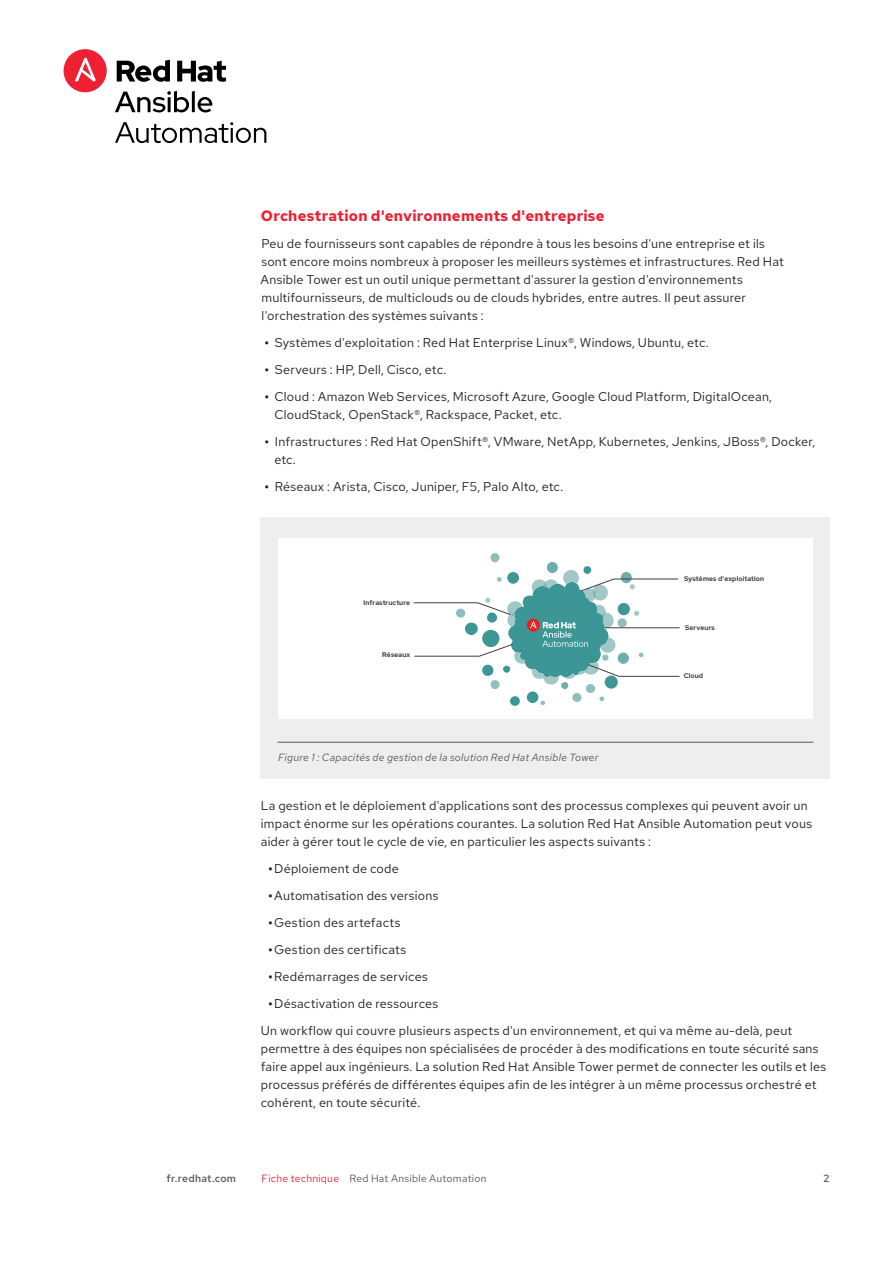
<style>
.page{position:relative;width:893px;height:1263px;background:#fff}
.page>*{position:absolute;margin:0;border:0;box-sizing:border-box;transform-origin:0 0}
.Main_-_Subhead_1{font:700 15px "Red Hat Text";letter-spacing:.01em;color:#ed2133}
.Main_-_Body{font:12.75px/18px "Red Hat Text";letter-spacing:.015em;color:#231f20}
.Main_-_Image_Caption{font:italic 10.5px "Red Hat Text";letter-spacing:.025em;color:#57585a}
.t1{font:10.5px "Red Hat Text";letter-spacing:.025em;color:#57585a}
.t2{font:500 10.5px "Red Hat Text";letter-spacing:.025em;color:#57585a}
.t3{font:700 6.75px "Red Hat Display";letter-spacing:.015em;color:#3e3e3f}
.s1{font-weight:700}
.s2{color:#ed2133}
</style>
<div class="page">
<div style="left:261px;top:518px;width:569px;height:260px;background:#eeeeef"></div>
<hr style="left:277px;top:742px;width:536px;height:1px;background:#57585a">
<div style="left:278px;top:538px;width:534px;height:180px;background:#fff"></div>
<svg style="left:605px;top:675px;width:13px;height:14px"></svg>
<div style="left:527px;top:691px;width:11px;height:12px;background:#3e9796;border-radius:50%"></div>
<div style="left:547px;top:562px;width:11px;height:11px;background:#6daeaa;border-radius:50%"></div>
<div style="left:510px;top:696px;width:10px;height:10px;background:#3e9796;border-radius:50%"></div>
<div style="left:572px;top:693px;width:10px;height:9px;background:#8ebfbe;border-radius:50%"></div>
<div style="left:586px;top:684px;width:9px;height:9px;background:#8ebfbe;border-radius:50%"></div>
<div style="left:491px;top:553px;width:9px;height:9px;background:#8ebfbe;border-radius:50%"></div>
<div style="left:491px;top:680px;width:9px;height:9px;background:#8ebfbe;border-radius:50%"></div>
<div style="left:583px;top:566px;width:8px;height:8px;background:#3e9796;border-radius:50%"></div>
<div style="left:561px;top:682px;width:7px;height:7px;background:#6daeaa;border-radius:50%"></div>
<svg style="left:599px;top:696px;width:5px;height:5px"></svg>
<svg style="left:540px;top:701px;width:5px;height:4px"></svg>
<svg style="left:413px;top:569px;width:267px;height:117px"></svg>
<svg style="left:115px;top:91px;width:97px;height:21px"></svg>
<svg style="left:115px;top:122px;width:151px;height:21px"></svg>
<svg style="left:117px;top:60px;width:109px;height:22px"></svg>
<div style="left:64px;top:49px;width:43px;height:43px;background:#ed2133;border-radius:50%"></div>
<svg style="left:75px;top:58px;width:21px;height:23px"></svg>
<p class="Main_-_Subhead_1" style="left:261px;top:205px;width:345px">Orchestration d'environnements d'entreprise</p>
<p class="Main_-_Body" style="left:261px;top:234px;width:525px">Peu de fournisseurs sont capables de répondre à tous les besoins d'une entreprise et ils sont encore moins nombreux à proposer les meilleurs systèmes et infrastructures. Red Hat Ansible Tower est un outil unique permettant d'assurer la gestion d'environnements multifournisseurs, de multiclouds ou de clouds hybrides, entre autres. Il peut assurer l'orchestration des systèmes suivants :</p>
<p class="Main_-_Body" style="left:264px;top:333px;width:446px"><span class="s1">•</span> Systèmes d'exploitation : Red Hat Enterprise Linux®, Windows, Ubuntu, etc.</p>
<p class="Main_-_Body" style="left:264px;top:360px;width:183px"><span class="s1">•</span> Serveurs : HP, Dell, Cisco, etc.</p>
<p class="Main_-_Body" style="left:274px;top:387px;width:499px;text-indent:-10px"><span class="s1">•</span> Cloud : Amazon Web Services, Microsoft Azure, Google Cloud Platform, DigitalOcean,<br>CloudStack, OpenStack®, Rackspace, Packet, etc.</p>
<p class="Main_-_Body" style="left:274px;top:432px;width:542px;text-indent:-10px"><span class="s1">•</span> Infrastructures : Red Hat OpenShift®, VMware, NetApp, Kubernetes, Jenkins, JBoss®, Docker, etc.</p>
<p class="Main_-_Body" style="left:264px;top:477px;width:300px"><span class="s1">•</span> Réseaux : Arista, Cisco, Juniper, F5, Palo Alto, etc.</p>
<p class="t3" style="left:363px;top:598px;width:48px">Infrastructure</p>
<p class="t3" style="left:382px;top:651px;width:29px">Réseaux</p>
<p class="Main_-_Image_Caption" style="left:278px;top:750px;width:322px">Figure 1 : Capacités de gestion de la solution Red Hat Ansible Tower</p>
<p class="t3" style="left:684px;top:574px;width:82px">Systèmes d'exploitation</p>
<p class="t3" style="left:685px;top:623px;width:31px">Serveurs</p>
<p class="t3" style="left:684px;top:671px;width:21px">Cloud</p>
<p class="Main_-_Body" style="left:261px;top:796px;width:553px">La gestion et le déploiement d'applications sont des processus complexes qui peuvent avoir un impact énorme sur les opérations courantes. La solution Red Hat Ansible Automation peut vous aider à gérer tout le cycle de vie, en particulier les aspects suivants :</p>
<p class="Main_-_Body" style="left:268px;top:859px;width:132px"><span class="s1">•</span>Déploiement de code</p>
<p class="Main_-_Body" style="left:268px;top:886px;width:172px"><span class="s1">•</span>Automatisation des versions</p>
<p class="Main_-_Body" style="left:268px;top:913px;width:134px"><span class="s1">•</span>Gestion des artefacts</p>
<p class="Main_-_Body" style="left:268px;top:940px;width:140px"><span class="s1">•</span>Gestion des certificats</p>
<p class="Main_-_Body" style="left:268px;top:967px;width:161px"><span class="s1">•</span>Redémarrages de services</p>
<p class="Main_-_Body" style="left:268px;top:994px;width:171px"><span class="s1">•</span>Désactivation de ressources</p>
<p class="Main_-_Body" style="left:261px;top:1021px;width:567px">Un workflow qui couvre plusieurs aspects d'un environnement, et qui va même au-delà, peut permettre à des équipes non spécialisées de procéder à des modifications en toute sécurité sans faire appel aux ingénieurs. La solution Red Hat Ansible Tower permet de connecter les outils et les processus préférés de différentes équipes afin de les intégrer à un même processus orchestré et cohérent, en toute sécurité.</p>
<p class="t2" style="left:167px;top:1171px;width:71px">fr.redhat.com</p>
<p class="t1" style="left:262px;top:1171px;width:226px"><span class="s2">Fiche technique</span> Red Hat Ansible Automation</p>
<p class="t2" style="left:823px;top:1171px;width:7px">2</p>
</div>
